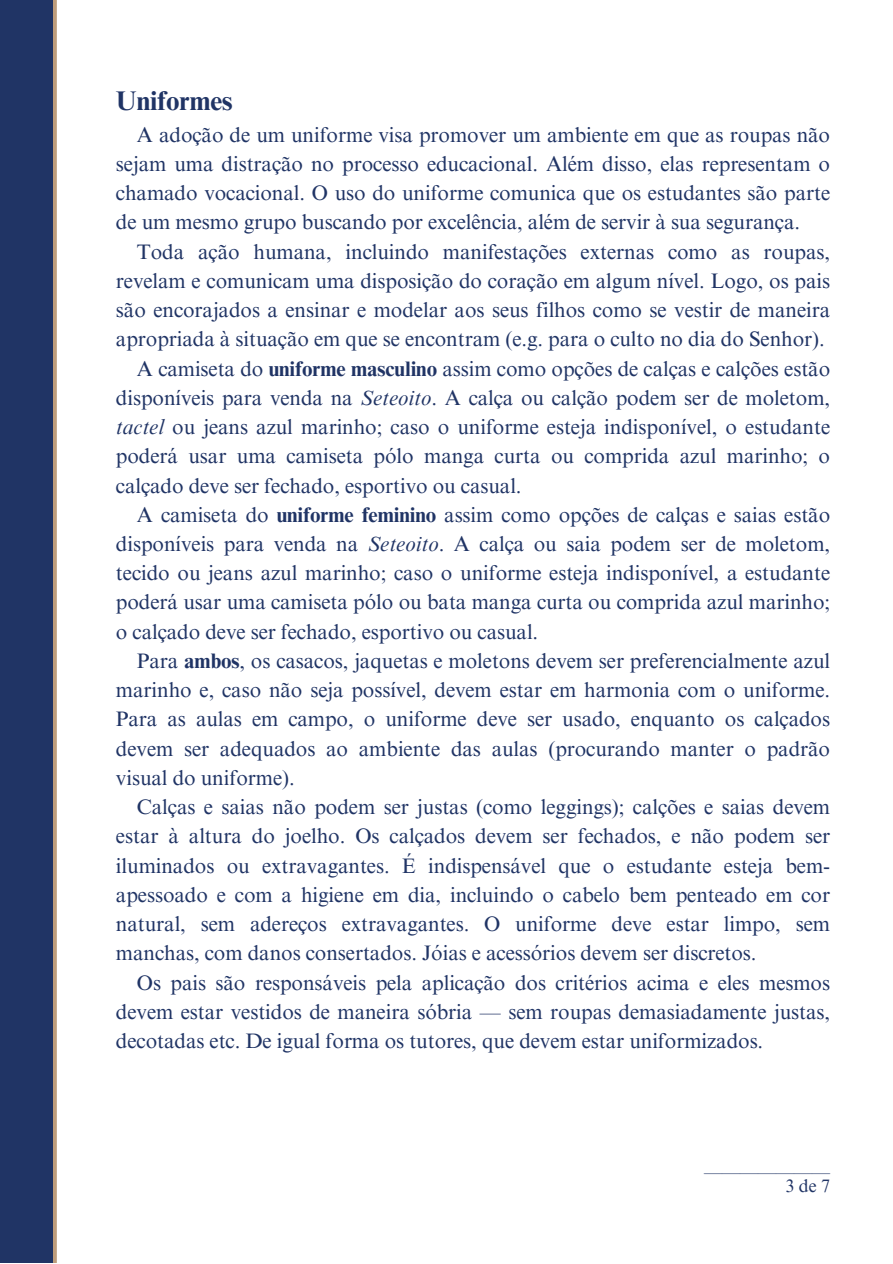
<style>
.page{position:relative;width:893px;height:1264px;background:#fff}
.page>*{position:absolute;margin:0;border:0;box-sizing:border-box;transform-origin:0 0}
.t1{font:700 27px "Times NRMT Pro";letter-spacing:-.005em;color:#203465}
.t2{font:21px/29.2px "Times NRMT Pro";letter-spacing:-.005em;color:#203465;text-align:justify}
.t3{font:18px "Times NRMT Pro";color:#203465}
.s1{color:#fff}
.s2{font-weight:700}
.s3{font-style:italic}
</style>
<div class="page">
<div style="left:0;top:0;width:892px;height:1262px;background:#203465"></div>
<div style="left:53px;top:0;width:839px;height:1262px;background:#fff"></div>
<p class="t1" style="left:116px;top:91px;width:118px">Uniformes</p>
<p class="t2" style="left:116px;top:122px;width:715px"><span class="s1">—</span>A adoção de um uniforme visa promover um ambiente em que as roupas não sejam uma distração no processo educacional. Além disso, elas representam o chamado vocacional. O uso do uniforme comunica que os estudantes são parte de um mesmo grupo buscando por excelência, além de servir à sua segurança.</p>
<p class="t2" style="left:116px;top:239px;width:715px"><span class="s1">—</span>Toda ação humana, incluindo manifestações externas como as roupas, revelam e comunicam uma disposição do coração em algum nível. Logo, os pais são encorajados a ensinar e modelar aos seus filhos como se vestir de maneira apropriada à situação em que se encontram (e.g. para o culto no dia do Senhor).</p>
<p class="t2" style="left:116px;top:356px;width:715px"><span class="s1">—</span>A camiseta do <span class="s2">uniforme masculino</span> assim como opções de calças e calções estão disponíveis para venda na <span class="s3">Seteoito</span>. A calça ou calção podem ser de moletom, <span class="s3">tactel</span> ou jeans azul marinho; caso o uniforme esteja indisponível, o estudante poderá usar uma camiseta pólo manga curta ou comprida azul marinho; o calçado deve ser fechado, esportivo ou casual.</p>
<p class="t2" style="left:116px;top:502px;width:715px"><span class="s1">—</span>A camiseta do <span class="s2">uniforme feminino</span> assim como opções de calças e saias estão disponíveis para venda na <span class="s3">Seteoito</span>. A calça ou saia podem ser de moletom, tecido ou jeans azul marinho; caso o uniforme esteja indisponível, a estudante poderá usar uma camiseta pólo ou bata manga curta ou comprida azul marinho; o calçado deve ser fechado, esportivo ou casual.</p>
<p class="t2" style="left:116px;top:648px;width:715px"><span class="s1">—</span>Para <span class="s2">ambos</span>, os casacos, jaquetas e moletons devem ser preferencialmente azul marinho e, caso não seja possível, devem estar em harmonia com o uniforme.<br>Para as aulas em campo, o uniforme deve ser usado, enquanto os calçados devem ser adequados ao ambiente das aulas (procurando manter o padrão visual do uniforme).</p>
<p class="t2" style="left:116px;top:795px;width:715px"><span class="s1">—</span>Calças e saias não podem ser justas (como leggings); calções e saias devem estar à altura do joelho. Os calçados devem ser fechados, e não podem ser iluminados ou extravagantes. É indispensável que o estudante esteja bem&shy;apessoado e com a higiene em dia, incluindo o cabelo bem penteado em cor natural, sem adereços extravagantes. O uniforme deve estar limpo, sem manchas, com danos consertados. Jóias e acessórios devem ser discretos.</p>
<p class="t2" style="left:116px;top:970px;width:715px"><span class="s1">—</span>Os pais são responsáveis pela aplicação dos critérios acima e eles mesmos devem estar vestidos de maneira sóbria — sem roupas demasiadamente justas, decotadas etc. De igual forma os tutores, que devem estar uniformizados.</p>
<p class="t3" style="left:704px;top:1164px;width:127px">———————</p>
<p class="t3" style="left:785px;top:1179px;width:46px">3de7</p>
</div>
